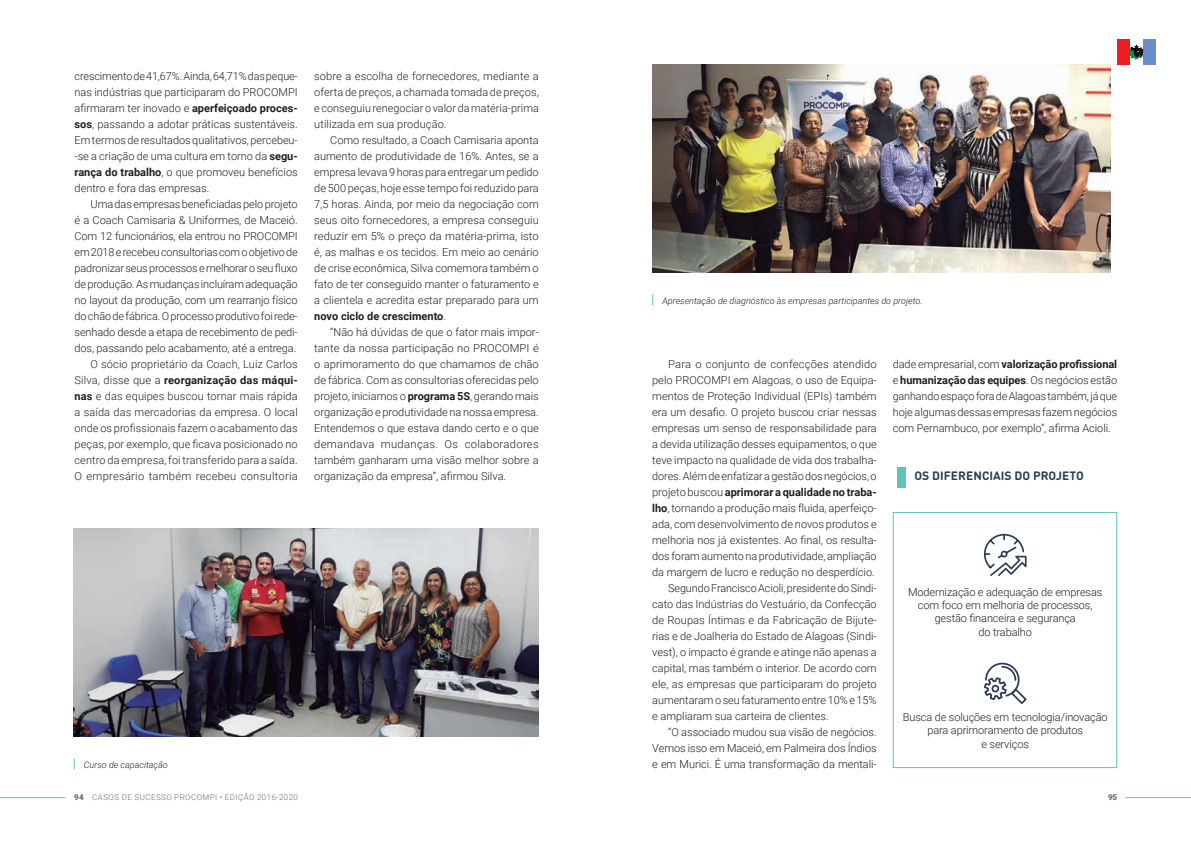
<style>
.page{position:relative;width:1191px;height:842px;background:#fff}
.page>*{position:absolute;margin:0;border:0;box-sizing:border-box;transform-origin:0 0}
.t1{font:700 12px "DIN Round Pro";letter-spacing:.005em;color:#2c3d56}
.t2{font:300 11px/16px "Roboto";color:#231f20;text-align:justify}
.t3{font:700 11px "Roboto";color:#231f20}
.t4{font:italic 300 9px "Roboto";color:#231f20}
.t5{font:300 8px "Roboto";letter-spacing:.055em;color:#6c6d70}
.t6{font:900 8px "Roboto";color:#6c6d70}
.s1{font-weight:700}
.s2{font-weight:300}
.s3{font-weight:900}
</style>
<div class="page">
<hr style="left:0;top:797px;width:65px;height:1px;background:#5fc4b7">
<hr style="left:1125px;top:797px;width:66px;height:1px;background:#5fc4b7">
<img style="left:74px;top:528px;width:465px;height:208px">
<div style="left:897px;top:467px;width:8px;height:21px;background:#5fc4b7"></div>
<div style="left:892px;top:512px;width:225px;height:256px;border:1px solid #5fc4b7"></div>
<img style="left:652px;top:64px;width:458px;height:208px">
<div style="left:1142px;top:40px;width:13px;height:25px;background:#6b8dc8"></div>
<div style="left:1117px;top:40px;width:13px;height:25px;background:#ee1d23"></div>
<svg style="left:1130px;top:45px;width:12px;height:14px"></svg>
<svg style="left:984px;top:534px;width:42px;height:42px"></svg>
<svg style="left:984px;top:663px;width:42px;height:41px"></svg>
<p class="t2" style="left:75px;top:68px;width:225px">crescimento de 41,67%. Ainda, 64,71% das peque&shy;nas indústrias que participaram do PROCOMPI afirmaram ter inovado e <span class="s1">aperfeiçoado proces&shy;sos</span>, passando a adotar práticas sustentáveis.<br>Em termos de resultados qualitativos, percebeu--se a criação de uma cultura em torno da <span class="s1">segu&shy;rança do trabalho</span>, o que promoveu benefícios dentro e fora das empresas.</p>
<p class="t2" style="left:75px;top:196px;width:225px;text-align:right">Uma das empresas beneficiadas pelo projeto<br>é a Coach Camisaria &amp; Uniformes, de Maceió.<br>Com 12 funcionários, ela entrou no PROCOMPI em 2018 e recebeu consultorias com o objetivo de padronizar seus processos e melhorar o seu fluxo de produção. As mudanças incluíram adequação no layout da produção, com um rearranjo físico do chão de fábrica. O processo produtivo foi rede&shy;senhado desde a etapa de recebimento de pedi&shy;dos, passando pelo acabamento, até a entrega.<br>O sócio proprietário da Coach, Luiz Carlos Silva, disse que a <span class="s1">reorganização das máqui&shy;nas</span> e das equipes buscou tornar mais rápida a saída das mercadorias da empresa. O local onde os profissionais fazem o acabamento das peças, por exemplo, que ficava posicionado no centro da empresa, foi transferido para a saída.<br>O empresário também recebeu consultoria</p>
<p class="t2" style="left:314px;top:68px;width:226px">sobre a escolha de fornecedores, mediante a oferta de preços, a chamada tomada de preços, e conseguiu renegociar o valor da matéria-prima utilizada em sua produção.</p>
<p class="t2" style="left:314px;top:132px;width:226px;text-indent:16px">Como resultado, a Coach Camisaria aponta aumento de produtividade de 16%. Antes, se a empresa levava 9 horas para entregar um pedido de 500 peças, hoje esse tempo foi reduzido para 7,5 horas. Ainda, por meio da negociação com seus oito fornecedores, a empresa conseguiu reduzir em 5% o preço da matéria-prima, isto é, as malhas e os tecidos. Em meio ao cenário de crise econômica, Silva comemora também o fato de ter conseguido manter o faturamento e a clientela e acredita estar preparado para um <span class="s1">novo ciclo de crescimento</span>.</p>
<p class="t2" style="left:314px;top:324px;width:226px;text-indent:16px">“Não há dúvidas de que o fator mais impor&shy;tante da nossa participação no PROCOMPI é o aprimoramento do que chamamos de chão de fábrica. Com as consultorias oferecidas pelo projeto, iniciamos o <span class="s1">programa 5S</span>, gerando mais organização e produtividade na nossa empresa.<br>Entendemos o que estava dando certo e o que demandava mudanças. Os colaboradores também ganharam uma visão melhor sobre a organização da empresa”, afirmou Silva.</p>
<p class="t4" style="left:84px;top:758px;width:85px">Curso de capacitação</p>
<p class="t4" style="left:662px;top:294px;width:262px">Apresentação de diagnóstico às empresas participantes do projeto.</p>
<p class="t2" style="left:668px;top:356px;width:210px">Para o conjunto de confecções atendido</p>
<p class="t2" style="left:652px;top:372px;width:226px">pelo PROCOMPI em Alagoas, o uso de Equipa-</p>
<p class="t2" style="left:652px;top:388px;width:226px">mentos de Proteção Individual (EPIs) também</p>
<p class="t2" style="left:652px;top:404px;width:226px">era um desafio. O projeto buscou criar nessas</p>
<p class="t2" style="left:652px;top:420px;width:226px">empresas um senso de responsabilidade para</p>
<p class="t2" style="left:652px;top:436px;width:226px">a devida utilização desses equipamentos, o que</p>
<p class="t2" style="left:652px;top:452px;width:226px">teve impacto na qualidade de vida dos trabalha-</p>
<p class="t2" style="left:652px;top:468px;width:226px">dores. Além de enfatizar a gestão dos negócios, o</p>
<p class="t3" style="left:652px;top:484px;width:226px"><span class="s2">projeto buscou</span> aprimorar a qualidade no traba-</p>
<p class="t2" style="left:652px;top:500px;width:226px"><span class="s1">lho</span>, tornando a produção mais fluida, aperfeiço-</p>
<p class="t2" style="left:652px;top:516px;width:226px">ada, com desenvolvimento de novos produtos e</p>
<p class="t2" style="left:652px;top:532px;width:226px">melhoria nos já existentes. Ao final, os resulta-</p>
<p class="t2" style="left:652px;top:548px;width:226px">dos foram aumento na produtividade, ampliação</p>
<p class="t2" style="left:652px;top:564px;width:224px">da margem de lucro e redução no desperdício.</p>
<p class="t2" style="left:668px;top:580px;width:210px">Segundo Francisco Acioli, presidente do Sindi-</p>
<p class="t2" style="left:652px;top:596px;width:226px">cato das Indústrias do Vestuário, da Confecção</p>
<p class="t2" style="left:652px;top:612px;width:226px">de Roupas Íntimas e da Fabricação de Bijute-</p>
<p class="t2" style="left:652px;top:628px;width:226px">rias e de Joalheria do Estado de Alagoas (Sindi-</p>
<p class="t2" style="left:652px;top:644px;width:226px">vest), o impacto é grande e atinge não apenas a</p>
<p class="t2" style="left:652px;top:660px;width:226px">capital, mas também o interior. De acordo com</p>
<p class="t2" style="left:652px;top:676px;width:226px">ele, as empresas que participaram do projeto</p>
<p class="t2" style="left:652px;top:692px;width:226px">aumentaram o seu faturamento entre 10% e 15%</p>
<p class="t2" style="left:652px;top:708px;width:178px">e ampliaram sua carteira de clientes.</p>
<p class="t2" style="left:668px;top:724px;width:210px">“O associado mudou sua visão de negócios.</p>
<p class="t2" style="left:652px;top:740px;width:226px">Vemos isso em Maceió, em Palmeira dos Índios</p>
<p class="t2" style="left:652px;top:756px;width:226px">e em Murici. É uma transformação da mentali-</p>
<p class="t2" style="left:892px;top:356px;width:226px">dade empresarial, com <span class="s1">valorização profissional </span>e <span class="s1">humanização das equipes</span>. Os negócios estão ganhando espaço fora de Alagoas também, já que hoje algumas dessas empresas fazem negócios com Pernambuco, por exemplo”, afirma Acioli.</p>
<p class="t1" style="left:914px;top:467px;width:171px">OS DIFERENCIAIS DO PROJETO</p>
<p class="t2" style="left:908px;top:585px;width:196px;line-height:13.2px;text-align:center">Modernização e adequação de empresas com foco em melhoria de processos, gestão financeira e segurança<br>do trabalho</p>
<p class="t2" style="left:902px;top:710px;width:206px;line-height:13.2px;text-align:center">Busca de soluções em tecnologia/inovação para aprimoramento de produtos<br>e serviços</p>
<p class="t5" style="left:74px;top:792px;width:225px"><span class="s3">94</span> CASOS DE SUCESSO PROCOMPI • EDIÇÃO 2016-2020</p>
<p class="t6" style="left:1108px;top:792px;width:11px">95</p>
</div>
